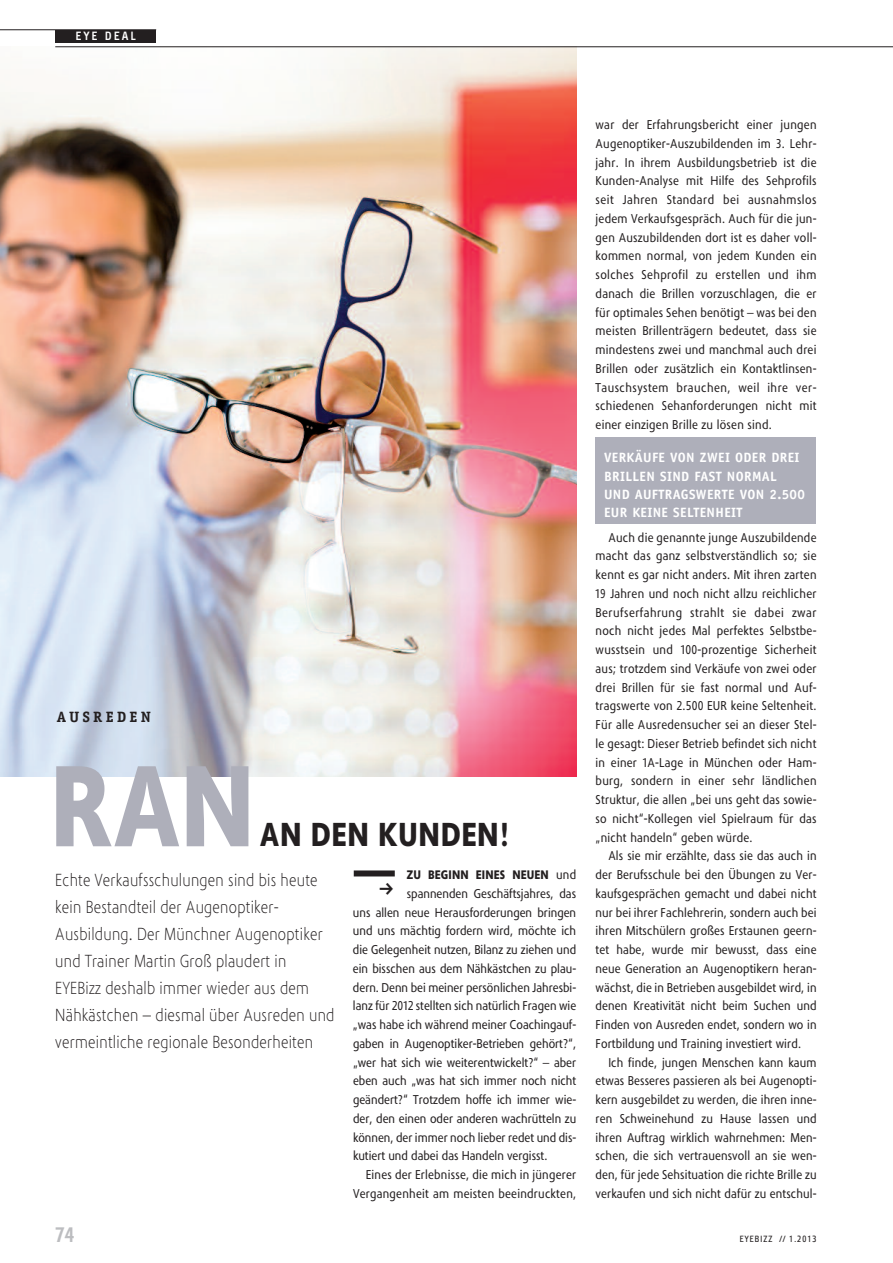
<style>
.page{position:relative;width:893px;height:1263px;background:#fff}
.page>*{position:absolute;margin:0;border:0;box-sizing:border-box;transform-origin:0 0}
.t1{font:900 118.5px "Phoenica STD Cn";color:#aeafba}
.t2{font:900 34.2px "Phoenica STD Cn";letter-spacing:.02em;color:#231f20}
.t3{font:21px "Etelka Narrow Medium Pro";color:#bcbdc0}
.t4{font:21px "FF Dingbests";color:#231f20}
.t5{font:300 18px/27px "Phoenica STD Cn";letter-spacing:.015em;color:#231f20}
.t6{font:700 15px "Officina Serif";letter-spacing:.22em;color:#231f20}
.t7{font:700 13.5px/18.3px "Officina Sans";letter-spacing:.03em;color:#fff}
.t8{font:13.2px/18.8px "Phoenica STD Cn";letter-spacing:.015em;color:#231f20;text-align:justify;scale:1.04 1}
.t9{font:900 12.75px "Phoenica STD Cn";letter-spacing:.015em;color:#231f20}
.t10{font:12px "Etelka Narrow Medium Pro";letter-spacing:.225em;color:#fff}
.t11{font:9px "Etelka Narrow Text Pro";letter-spacing:.13em;color:#231f20}
.s1{font-weight:400;font-size:13.2px}
</style>
<div class="page">
<img style="left:0;top:48px;width:576px;height:729px">
<div style="left:55px;top:30px;width:101px;height:13px;background:#231f20"></div>
<hr style="left:0;top:30px;width:156px;height:1px;background:#231f20">
<hr style="left:55px;top:47px;width:838px;height:1px;background:#231f20">
<div style="left:595px;top:438px;width:221px;height:86px;background:#aeafba"></div>
<div style="left:354px;top:870px;width:41px;height:6px;background:#231f20"></div>
<p class="t10" style="left:76px;top:32px;width:61px">EYE DEAL</p>
<p class="t6" style="left:57px;top:711px;width:96px">AUSREDEN</p>
<h1 class="t1" style="left:50px;top:761px;width:207px">RAN</h1>
<h2 class="t2" style="left:260px;top:822px;width:252px">AN DEN KUNDEN!</h2>
<p class="t5" style="left:55px;top:868px;width:281px">Echte Verkaufsschulungen sind bis heute kein Bestandteil der Augenoptiker-Ausbildung. Der Münchner Augenoptiker und Trainer Martin Groß plaudert in EYEBizz deshalb immer wieder aus dem Nähkästchen – diesmal über Ausreden und vermeintliche regionale Besonderheiten</p>
<h3 class="t3" style="left:55px;top:1227px;width:20px">74</h3>
<p class="t9" style="left:407px;top:870px;width:171px">ZU BEGINN EINES NEUEN <span class="s1">und</span></p>
<p class="t8" style="left:353px;top:885px;width:216px;text-indent:54px">spannenden Geschäftsjahres, das uns allen neue Herausforderungen bringen und uns mächtig fordern wird, möchte ich die Gelegenheit nutzen, Bilanz zu ziehen und ein bisschen aus dem Nähkästchen zu plau&shy;dern. Denn bei meiner persönlichen Jahresbi&shy;lanz für 2012 stellten sich natürlich Fragen wie „was habe ich während meiner Coachingauf&shy;gaben in Augenoptiker-Betrieben gehört?“, „wer hat sich wie weiterentwickelt?“ – aber eben auch „was hat sich immer noch nicht geändert?“ Trotzdem hoffe ich immer wie&shy;der, den einen oder anderen wachrütteln zu können, der immer noch lieber redet und dis&shy;kutiert und dabei das Handeln vergisst.</p>
<p class="t8" style="left:353px;top:1166px;width:216px;text-align:right">Eines der Erlebnisse, die mich in jüngerer<br>Vergangenheit am meisten beeindruckten,</p>
<h3 class="t4" style="left:378px;top:877px;width:18px">f</h3>
<p class="t8" style="left:596px;top:116px;width:214px">war der Erfahrungsbericht einer jungen Augenoptiker-Auszubildenden im 3. Lehr&shy;jahr. In ihrem Ausbildungsbetrieb ist die Kunden-Analyse mit Hilfe des Sehprofils seit Jahren Standard bei ausnahmslos jedem Verkaufsgespräch. Auch für die jun&shy;gen Auszubildenden dort ist es daher voll&shy;kommen normal, von jedem Kunden ein solches Sehprofil zu erstellen und ihm danach die Brillen vorzuschlagen, die er für optimales Sehen benötigt – was bei den meisten Brillenträgern bedeutet, dass sie mindestens zwei und manchmal auch drei Brillen oder zusätzlich ein Kontaktlinsen-Tauschsystem brauchen, weil ihre ver&shy;schiedenen Sehanforderungen nicht mit einer einzigen Brille zu lösen sind.</p>
<p class="t7" style="left:604px;top:450px;width:202px">VERKÄUFE VON ZWEI ODER DREI<br>BRILLEN SIND FAST NORMAL<br>UND AUFTRAGSWERTE VON 2.500<br>EUR KEINE SELTENHEIT</p>
<p class="t8" style="left:596px;top:529px;width:214px;text-indent:13px">Auch die genannte junge Auszubildende macht das ganz selbstverständlich so; sie kennt es gar nicht anders. Mit ihren zarten 19 Jahren und noch nicht allzu reichlicher Berufserfahrung strahlt sie dabei zwar noch nicht jedes Mal perfektes Selbstbe&shy;wusstsein und 100-prozentige Sicherheit aus; trotzdem sind Verkäufe von zwei oder drei Brillen für sie fast normal und Auf&shy;tragswerte von 2.500 EUR keine Seltenheit.<br>Für alle Ausredensucher sei an dieser Stel&shy;le gesagt: Dieser Betrieb befindet sich nicht in einer 1A-Lage in München oder Ham&shy;burg, sondern in einer sehr ländlichen Struktur, die allen „bei uns geht das sowie&shy;so nicht“-Kollegen viel Spielraum für das „nicht handeln“ geben würde.</p>
<p class="t8" style="left:596px;top:848px;width:214px;text-indent:13px">Als sie mir erzählte, dass sie das auch in der Berufsschule bei den Übungen zu Ver&shy;kaufsgesprächen gemacht und dabei nicht nur bei ihrer Fachlehrerin, sondern auch bei ihren Mitschülern großes Erstaunen geern&shy;tet habe, wurde mir bewusst, dass eine neue Generation an Augenoptikern heran&shy;wächst, die in Betrieben ausgebildet wird, in denen Kreativität nicht beim Suchen und Finden von Ausreden endet, sondern wo in Fortbildung und Training investiert wird.</p>
<p class="t8" style="left:596px;top:1054px;width:214px;text-indent:13px">Ich finde, jungen Menschen kann kaum etwas Besseres passieren als bei Augenopti&shy;kern ausgebildet zu werden, die ihren inne&shy;ren Schweinehund zu Hause lassen und ihren Auftrag wirklich wahrnehmen: Men&shy;schen, die sich vertrauensvoll an sie wen&shy;den, für jede Sehsituation die richte Brille zu verkaufen und sich nicht dafür zu entschul-</p>
<p class="t11" style="left:740px;top:1235px;width:78px">EYEBIZZ // 1.2013</p>
</div>
